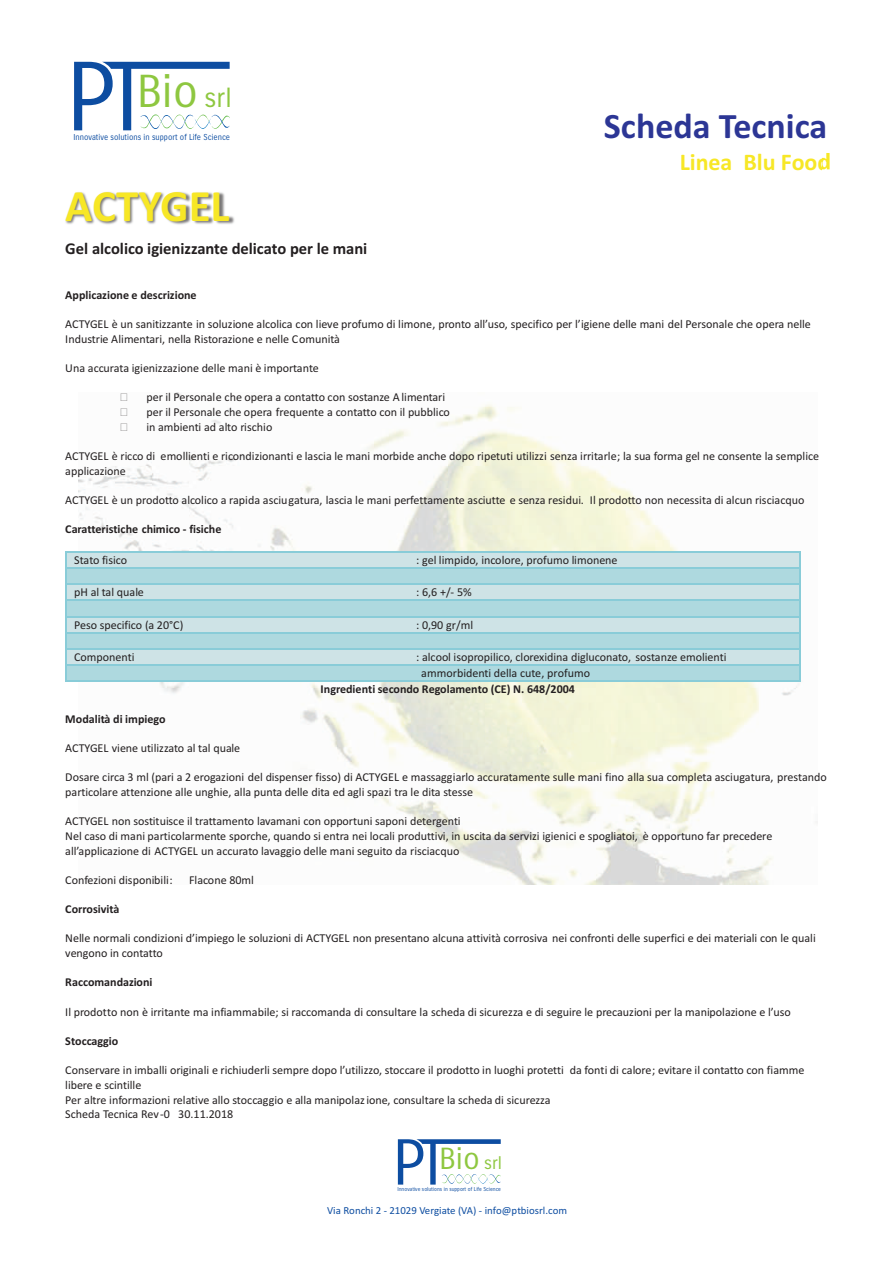
<style>
.page{position:relative;width:893px;height:1263px;background:#fff}
.page>*{position:absolute;margin:0;border:0;box-sizing:border-box;transform-origin:0 0}
.t1{font:700 45px "Calibri";color:#f7e726}
.t2{font:44.85px "Suzuki PRO Regular";color:#8ec740}
.t3{font:700 36px "Calibri";color:#2c3695}
.t4{font:29.55px "Suzuki PRO Regular";color:#8ec740}
.t5{font:700 24px "Calibri";color:#f7e726}
.t6{font:700 16.5px "Calibri";color:#231f20}
.t7{font:12px/14.7px "Calibri";color:#231f20}
.t8{font:700 12px "Calibri";color:#231f20}
.t9{font:12px "Arial";color:#231f20}
.t10{font:10.8px "Calibri";color:#0d4da1}
.t11{font:8.25px "Suzuki PRO Regular";color:#0d4da1;scale:.94 1}
.t12{font:5.55px "Suzuki PRO Regular";color:#0d4da1;scale:.94 1}
.s1{font-size:95.25px;color:#0d4da1}
.s2{font-size:26.4px}
.s3{font-size:63px;color:#0d4da1}
.s4{font-size:17.4px}
</style>
<div class="page">
<img style="left:79px;top:392px;width:738px;height:492px">
<img style="left:822px;top:154px;width:8px;height:16px">
<img style="left:65px;top:192px;width:170px;height:33px">
<div style="left:67px;top:553px;width:732px;height:14px;background:#cee3e6"></div>
<hr style="left:67px;top:551px;width:732px;height:2px;background:#89ccd8">
<div style="left:67px;top:569px;width:732px;height:14px;background:#aed9df"></div>
<hr style="left:67px;top:567px;width:732px;height:2px;background:#89ccd8">
<div style="left:67px;top:585px;width:732px;height:15px;background:#cee3e6"></div>
<hr style="left:67px;top:583px;width:732px;height:2px;background:#89ccd8">
<div style="left:67px;top:601px;width:732px;height:15px;background:#aed9df"></div>
<hr style="left:67px;top:600px;width:732px;height:1px;background:#89ccd8">
<div style="left:67px;top:617px;width:732px;height:15px;background:#cee3e6"></div>
<hr style="left:67px;top:616px;width:732px;height:1px;background:#89ccd8">
<div style="left:67px;top:633px;width:732px;height:15px;background:#aed9df"></div>
<hr style="left:67px;top:632px;width:732px;height:1px;background:#89ccd8">
<div style="left:67px;top:650px;width:732px;height:14px;background:#cee3e6"></div>
<hr style="left:67px;top:648px;width:732px;height:2px;background:#89ccd8">
<div style="left:67px;top:666px;width:732px;height:14px;background:#aed9df"></div>
<hr style="left:67px;top:664px;width:732px;height:2px;background:#89ccd8">
<svg style="left:65px;top:551px;width:2px;height:131px"></svg>
<hr style="left:67px;top:681px;width:732px;height:1px;background:#89ccd8">
<svg style="left:799px;top:551px;width:1px;height:131px"></svg>
<svg style="left:102px;top:62px;width:128px;height:68px"></svg>
<svg style="left:416px;top:1139px;width:85px;height:45px"></svg>
<h2 class="t2" style="left:65px;top:71px;width:168px"><span class="s1">P</span> Bio <span class="s2">srl</span></h2>
<p class="t11" style="left:73px;top:134px;width:168px">Innovative solutions in support of Life Science</p>
<h3 class="t3" style="left:604px;top:111px;width:225px">Scheda Tecnica</h3>
<h3 class="t5" style="left:680px;top:152px;width:152px">Linea Blu Food</h3>
<h1 class="t1" style="left:65px;top:187px;width:166px">ACTYGEL</h1>
<h3 class="t6" style="left:65px;top:241px;width:303px">Gel alcolico igienizzante delicato per le mani</h3>
<p class="t8" style="left:65px;top:290px;width:133px">Applicazione e descrizione</p>
<p class="t7" style="left:65px;top:318px;width:747px">ACTYGEL è un sanitizzante in soluzione alcolica con lieve profumo di limone, pronto all’uso, specifico per l’igiene delle mani del Personale che opera nelle<br>Industrie Alimentari, nella Ristorazione e nelle Comunità</p>
<p class="t7" style="left:65px;top:362px;width:255px">Una accurata igienizzazione delle mani è importante</p>
<p class="t9" style="left:119px;top:393px;width:8px">?</p>
<p class="t7" style="left:146px;top:391px;width:300px">per il Personale che opera a contatto con sostanze A limentari</p>
<p class="t9" style="left:119px;top:407px;width:8px">?</p>
<p class="t7" style="left:146px;top:406px;width:305px">per il Personale che opera frequente a contatto con il pubblico</p>
<p class="t9" style="left:119px;top:422px;width:8px">?</p>
<p class="t7" style="left:146px;top:420px;width:128px">in ambienti ad alto rischio</p>
<p class="t7" style="left:65px;top:450px;width:755px">ACTYGEL è ricco di emollienti e ricondizionanti e lascia le mani morbide anche dopo ripetuti utilizzi senza irritarle; la sua forma gel ne consente la semplice applicazione</p>
<p class="t7" style="left:65px;top:494px;width:741px">ACTYGEL è un prodotto alcolico a rapida asciugatura, lascia le mani perfettamente asciutte e senza residui. Il prodotto non necessita di alcun risciacquo</p>
<p class="t8" style="left:65px;top:524px;width:158px">Caratteristiche chimico - fisiche</p>
<p class="t7" style="left:74px;top:554px;width:55px">Stato fisico</p>
<p class="t7" style="left:416px;top:554px;width:203px">: gel limpido, incolore, profumo limonene</p>
<p class="t7" style="left:74px;top:586px;width:71px">pH al tal quale</p>
<p class="t7" style="left:416px;top:586px;width:57px">: 6,6 +/- 5%</p>
<p class="t7" style="left:74px;top:618px;width:111px">Peso specifico (a 20°C)</p>
<p class="t7" style="left:416px;top:618px;width:59px">: 0,90 gr/ml</p>
<p class="t7" style="left:74px;top:651px;width:62px">Componenti</p>
<p class="t7" style="left:421px;top:650px;width:307px;line-height:16.2px;text-indent:-5px">: alcool isopropilico, clorexidina digluconato, sostanze emolienti ammorbidenti della cute, profumo</p>
<p class="t8" style="left:321px;top:684px;width:256px">Ingredienti secondo Regolamento (CE) N. 648/2004</p>
<p class="t8" style="left:65px;top:713px;width:102px">Modalità di impiego</p>
<p class="t7" style="left:65px;top:741px;width:177px">ACTYGEL viene utilizzato al tal quale</p>
<p class="t7" style="left:65px;top:771px;width:763px">Dosare circa 3 ml (pari a 2 erogazioni del dispenser fisso) di ACTYGEL e massaggiarlo accuratamente sulle mani fino alla sua completa asciugatura, prestando particolare attenzione alle unghie, alla punta delle dita ed agli spazi tra le dita stesse</p>
<p class="t7" style="left:65px;top:815px;width:709px">ACTYGEL non sostituisce il trattamento lavamani con opportuni saponi detergenti<br>Nel caso di mani particolarmente sporche, quando si entra nei locali produttivi, in uscita da servizi igienici e spogliatoi, è opportuno far precedere all’applicazione di ACTYGEL un accurato lavaggio delle mani seguito da risciacquo</p>
<p class="t7" style="left:65px;top:873px;width:109px">Confezioni disponibili:</p>
<p class="t7" style="left:189px;top:873px;width:67px">Flacone 80ml</p>
<p class="t8" style="left:65px;top:904px;width:56px">Corrosività</p>
<p class="t7" style="left:65px;top:932px;width:752px">Nelle normali condizioni d’impiego le soluzioni di ACTYGEL non presentano alcuna attività corrosiva nei confronti delle superfici e dei materiali con le quali vengono in contatto</p>
<p class="t8" style="left:65px;top:977px;width:89px">Raccomandazioni</p>
<p class="t7" style="left:65px;top:1005px;width:727px">Il prodotto non è irritante ma infiammabile; si raccomanda di consultare la scheda di sicurezza e di seguire le precauzioni per la manipolazione e l’uso</p>
<p class="t8" style="left:65px;top:1036px;width:55px">Stoccaggio</p>
<p class="t7" style="left:65px;top:1064px;width:741px">Conservare in imballi originali e richiuderli sempre dopo l’utilizzo, stoccare il prodotto in luoghi protetti da fonti di calore; evitare il contatto con fiamme libere e scintille<br>Per altre informazioni relative allo stoccaggio e alla manipolazione, consultare la scheda di sicurezza<br>Scheda Tecnica Rev -0 30.11.2018</p>
<h3 class="t4" style="left:392px;top:1145px;width:111px"><span class="s3">P</span> Bio <span class="s4">srl</span></h3>
<p class="t12" style="left:397px;top:1187px;width:112px">Innovative solutions in support of Life Science</p>
<p class="t10" style="left:327px;top:1206px;width:241px">Via Ronchi 2 - 21029 Vergiate (VA) - info@ptbiosrl.com</p>
</div>
